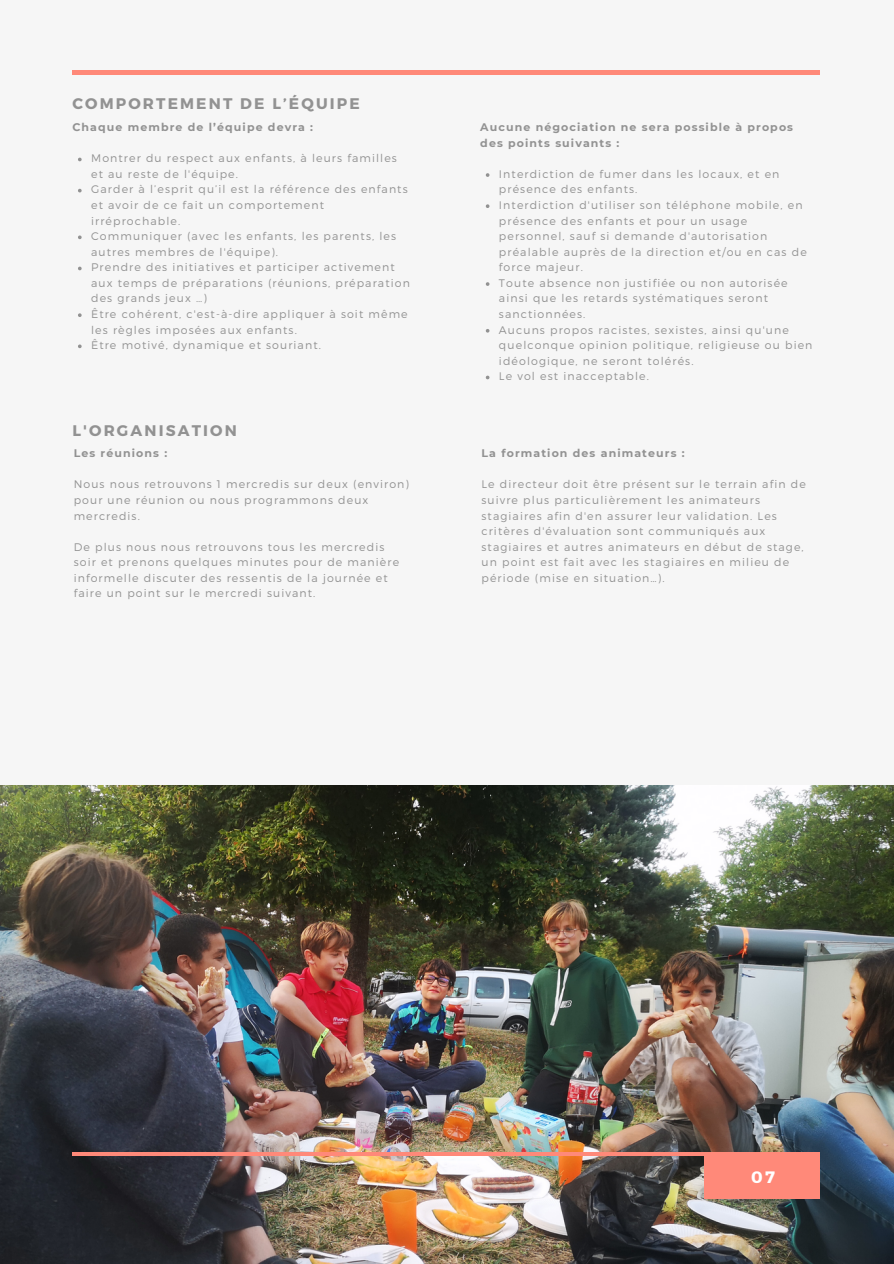
<style>
.page{position:relative;width:894px;height:1264px;background:#fff}
.page>*{position:absolute;margin:0;border:0;box-sizing:border-box;transform-origin:0 0}
.t1{font:700 16.5px "Montserrat";color:#fff}
.t2{font:700 15.3px "Montserrat";letter-spacing:.14em;color:#929292}
.t3{font:300 10.95px/15.6px "Montserrat";letter-spacing:.1em;color:#929292}
.t4{font:700 10.95px/15.6px "Montserrat";letter-spacing:.1em;color:#929292}
</style>
<div class="page">
<div style="left:0;top:0;width:893px;height:1263px;background:#f6f6f6"></div>
<hr style="left:72px;top:71px;width:747px;height:3px;background:#ff8979">
<img style="left:0;top:786px;width:892px;height:477px">
<div style="left:704px;top:1152px;width:115px;height:46px;background:#ff8979"></div>
<hr style="left:72px;top:1152px;width:747px;height:3px;background:#ff8979">
<svg style="left:78px;top:158px;width:4px;height:3px"></svg>
<svg style="left:78px;top:189px;width:4px;height:3px"></svg>
<svg style="left:78px;top:235px;width:4px;height:4px"></svg>
<svg style="left:78px;top:267px;width:4px;height:3px"></svg>
<svg style="left:78px;top:313px;width:4px;height:4px"></svg>
<svg style="left:78px;top:344px;width:4px;height:4px"></svg>
<svg style="left:485px;top:173px;width:4px;height:4px"></svg>
<svg style="left:485px;top:204px;width:4px;height:4px"></svg>
<svg style="left:485px;top:282px;width:4px;height:4px"></svg>
<svg style="left:485px;top:375px;width:4px;height:4px"></svg>
<h1 class="t2" style="left:72px;top:94px;width:289px">COMPORTEMENT DE L’ÉQUIPE</h1>
<h1 class="t4" style="left:72px;top:119px;width:242px">Chaque membre de l’équipe devra :</h1>
<h2 class="t3" style="left:91px;top:150px;width:307px">Montrer du respect aux enfants, à leurs familles et au reste de l'équipe.</h2>
<p class="t3" style="left:91px;top:181px;width:318px">Garder à l’esprit qu’il est la référence des enfants et avoir de ce fait un comportement irréprochable.</p>
<p class="t3" style="left:91px;top:228px;width:306px">Communiquer (avec les enfants, les parents, les autres membres de l'équipe).</p>
<p class="t3" style="left:91px;top:259px;width:320px">Prendre des initiatives et participer activement aux temps de préparations (réunions, préparation des grands jeux …)</p>
<p class="t3" style="left:91px;top:306px;width:318px">Être cohérent, c'est-à-dire appliquer à soit même les règles imposées aux enfants.</p>
<p class="t3" style="left:91px;top:337px;width:231px">Être motivé, dynamique et souriant.</p>
<h2 class="t2" style="left:72px;top:420px;width:166px">L'ORGANISATION</h2>
<p class="t4" style="left:74px;top:445px;width:95px">Les réunions :</p>
<p class="t3" style="left:74px;top:476px;width:337px">Nous nous retrouvons 1 mercredis sur deux (environ) pour une réunion ou nous programmons deux mercredis.</p>
<h2 class="t3" style="left:74px;top:538px;width:327px">De plus nous nous retrouvons tous les mercredis soir et prenons quelques minutes pour de manière informelle discuter des ressentis de la journée et faire un point sur le mercredi suivant.</h2>
<p class="t4" style="left:480px;top:119px;width:314px">Aucune négociation ne sera possible à propos des points suivants :</p>
<h2 class="t3" style="left:499px;top:165px;width:282px">Interdiction de fumer dans les locaux, et en présence des enfants.</h2>
<p class="t3" style="left:499px;top:197px;width:309px">Interdiction d'utiliser son téléphone mobile, en présence des enfants et pour un usage personnel, sauf si demande d'autorisation préalable auprès de la direction et/ou en cas de force majeur.</p>
<p class="t3" style="left:499px;top:274px;width:290px">Toute absence non justifiée ou non autorisée ainsi que les retards systématiques seront sanctionnées.</p>
<p class="t3" style="left:499px;top:321px;width:315px">Aucuns propos racistes, sexistes, ainsi qu'une quelconque opinion politique, religieuse ou bien idéologique, ne seront tolérés.</p>
<p class="t3" style="left:499px;top:368px;width:151px">Le vol est inacceptable.</p>
<p class="t4" style="left:481px;top:445px;width:205px">La formation des animateurs :</p>
<p class="t3" style="left:481px;top:476px;width:326px">Le directeur doit être présent sur le terrain afin de suivre plus particulièrement les animateurs stagiaires afin d'en assurer leur validation. Les critères d'évaluation sont communiqués aux stagiaires et autres animateurs en début de stage, un point est fait avec les stagiaires en milieu de période (mise en situation…).</p>
<p class="t1" style="left:751px;top:1166px;width:25px">07</p>
</div>
